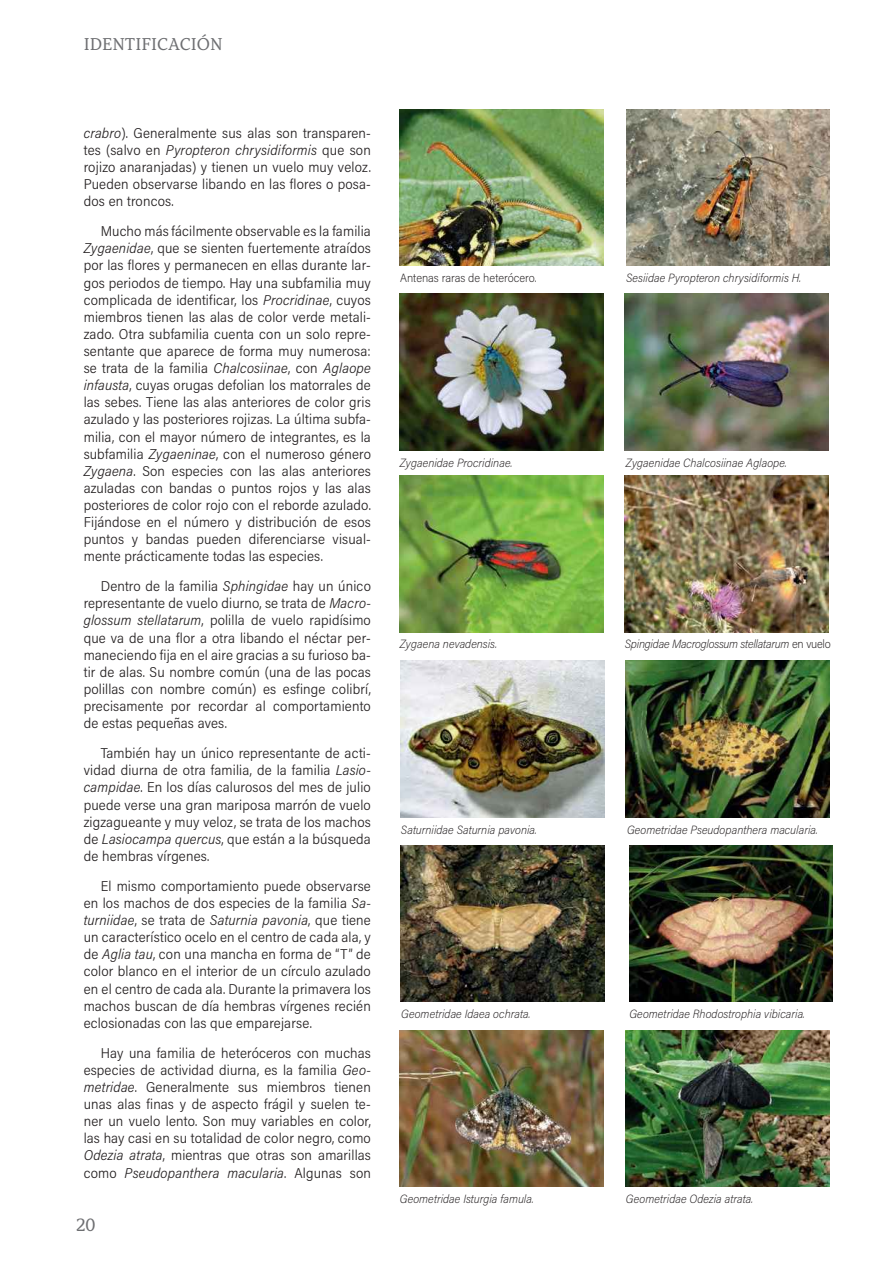
<style>
.page{position:relative;width:893px;height:1264px;background:#fff}
.page>*{position:absolute;margin:0;border:0;box-sizing:border-box;transform-origin:0 0}
.t1{font:19.5px "Capitolina";color:#6d6e71}
.t2{font:18px "Capitolina";color:#6d6e71}
.t3{font:300 14.25px/17.1px "Acumin Pro Semi Cond";letter-spacing:.01em;color:#231f20;text-align:justify}
.t4{font:italic 200 12px "Acumin Pro Semi Cond";color:#231f20}
.t5{font:italic 200 12px "Acumin Pro Semi Cond";letter-spacing:-.02em;color:#231f20}
.t6{font:200 12px "Acumin Pro Semi Cond";color:#231f20}
.s1{font-style:italic}
.s2{font-style:normal}
</style>
<div class="page">
<img style="left:400px;top:109px;width:203px;height:157px">
<img style="left:625px;top:1030px;width:204px;height:156px">
<img style="left:399px;top:1030px;width:204px;height:156px">
<img style="left:626px;top:109px;width:203px;height:157px">
<img style="left:624px;top:293px;width:204px;height:157px">
<img style="left:399px;top:293px;width:204px;height:157px">
<img style="left:624px;top:475px;width:204px;height:157px">
<img style="left:399px;top:475px;width:204px;height:157px">
<img style="left:625px;top:661px;width:204px;height:156px">
<img style="left:400px;top:661px;width:204px;height:156px">
<img style="left:401px;top:845px;width:203px;height:156px">
<img style="left:629px;top:845px;width:203px;height:156px">
<p class="t2" style="left:84px;top:34px;width:140px">IDENTIFICACIÓN</p>
<p class="t3" style="left:84px;top:124px;width:289px"><span class="s1">crabro</span>). Generalmente sus alas son transparen&shy;tes (salvo en <span class="s1">Pyropteron chrysidiformis</span> que son rojizo anaranjadas) y tienen un vuelo muy veloz.<br>Pueden observarse libando en las flores o posa&shy;dos en troncos.</p>
<p class="t3" style="left:84px;top:222px;width:289px;text-indent:17px">Mucho más fácilmente observable es la familia <span class="s1">Zygaenidae</span>, que se sienten fuertemente atraídos por las flores y permanecen en ellas durante lar&shy;gos periodos de tiempo. Hay una subfamilia muy complicada de identificar, los <span class="s1">Procridinae</span>, cuyos miembros tienen las alas de color verde metali&shy;zado. Otra subfamilia cuenta con un solo repre&shy;sentante que aparece de forma muy numerosa: se trata de la familia <span class="s1">Chalcosiinae</span>, con <span class="s1">Aglaope infausta</span>, cuyas orugas defolian los matorrales de las sebes. Tiene las alas anteriores de color gris azulado y las posteriores rojizas. La última subfa&shy;milia, con el mayor número de integrantes, es la subfamilia <span class="s1">Zygaeninae</span>, con el numeroso género <span class="s1">Zygaena</span>. Son especies con las alas anteriores azuladas con bandas o puntos rojos y las alas posteriores de color rojo con el reborde azulado.<br>Fijándose en el número y distribución de esos puntos y bandas pueden diferenciarse visual&shy;mente prácticamente todas las especies.</p>
<p class="t3" style="left:84px;top:577px;width:289px;text-indent:17px">Dentro de la familia <span class="s1">Sphingidae</span> hay un único representante de vuelo diurno, se trata de <span class="s1">Macro&shy;glossum stellatarum</span>, polilla de vuelo rapidísimo que va de una flor a otra libando el néctar per&shy;maneciendo fija en el aire gracias a su furioso ba&shy;tir de alas. Su nombre común (una de las pocas polillas con nombre común) es esfinge colibrí, precisamente por recordar al comportamiento de estas pequeñas aves.</p>
<p class="t3" style="left:84px;top:744px;width:289px;text-indent:17px">También hay un único representante de acti&shy;vidad diurna de otra familia, de la familia <span class="s1">Lasio&shy;campidae</span>. En los días calurosos del mes de julio puede verse una gran mariposa marrón de vuelo zigzagueante y muy veloz, se trata de los machos de <span class="s1">Lasiocampa quercus</span>, que están a la búsqueda de hembras vírgenes.</p>
<p class="t3" style="left:84px;top:876px;width:289px;text-indent:17px">El mismo comportamiento puede observarse en los machos de dos especies de la familia <span class="s1">Sa&shy;turniidae</span>, se trata de <span class="s1">Saturnia pavonia</span>, que tiene un característico ocelo en el centro de cada ala, y de <span class="s1">Aglia tau</span>, con una mancha en forma de “T” de color blanco en el interior de un círculo azulado en el centro de cada ala. Durante la primavera los machos buscan de día hembras vírgenes recién eclosionadas con las que emparejarse.</p>
<p class="t3" style="left:84px;top:1043px;width:289px;text-indent:17px">Hay una familia de heteróceros con muchas especies de actividad diurna, es la familia <span class="s1">Geo&shy;metridae</span>. Generalmente sus miembros tienen unas alas finas y de aspecto frágil y suelen te&shy;ner un vuelo lento. Son muy variables en color, las hay casi en su totalidad de color negro, como <span class="s1">Odezia atrata</span>, mientras que otras son amarillas como <span class="s1">Pseudopanthera macularia</span>. Algunas son</p>
<h1 class="t1" style="left:76px;top:1212px;width:21px">20</h1>
<p class="t6" style="left:400px;top:270px;width:138px">Antenas raras de heterócero.</p>
<p class="t4" style="left:626px;top:270px;width:176px">Sesiidae Pyropteron chrysidiformis H.</p>
<p class="t4" style="left:400px;top:454px;width:114px">Zygaenidae Procridinae.</p>
<p class="t4" style="left:625px;top:454px;width:162px">Zygaenidae Chalcosiinae Aglaope.</p>
<p class="t4" style="left:400px;top:636px;width:99px">Zygaena nevadensis.</p>
<p class="t5" style="left:624px;top:636px;width:207px">Spingidae Macroglossum stellatarum <span class="s2">en vuelo</span></p>
<p class="t4" style="left:401px;top:821px;width:137px">Saturniidae Saturnia pavonia.</p>
<p class="t4" style="left:626px;top:821px;width:192px">Geometridae Pseudopanthera macularia.</p>
<p class="t4" style="left:401px;top:1005px;width:131px">Geometridae Idaea ochrata.</p>
<p class="t4" style="left:629px;top:1005px;width:177px">Geometridae Rhodostrophia vibicaria.</p>
<p class="t4" style="left:400px;top:1190px;width:135px">Geometridae Isturgia famula.</p>
<p class="t4" style="left:625px;top:1190px;width:129px">Geometridae Odezia atrata.</p>
</div>
